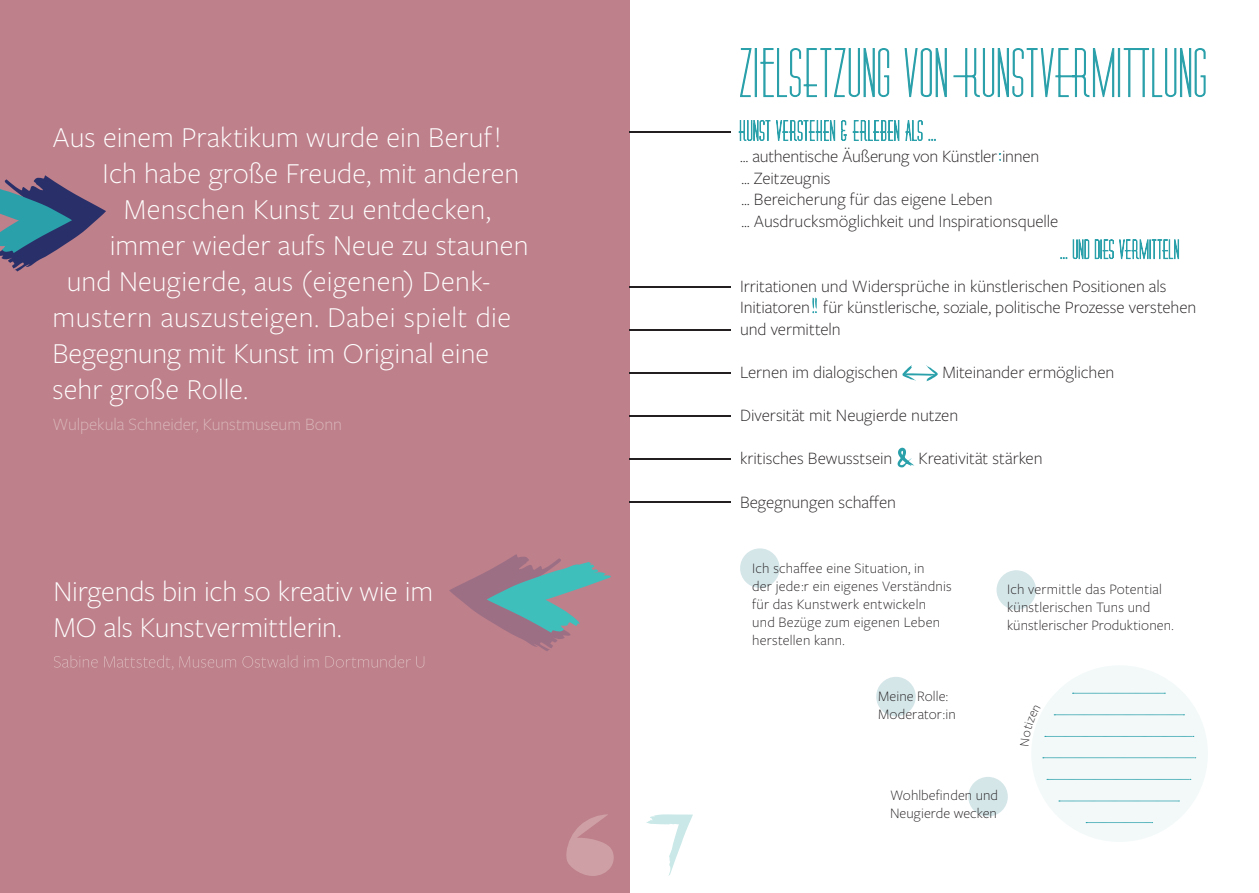
<style>
.page{position:relative;width:1259px;height:893px;background:#fff}
.page>*{position:absolute;margin:0;border:0;box-sizing:border-box;transform-origin:0 0}
.t1{font:300 30px/36px "Freight Sans Pro";letter-spacing:.005em;color:#fff}
.t2{font:300 18px/21.6px "Freight Sans Pro";letter-spacing:-.005em;color:#231f20}
.t3{font:300 18px "Freight Sans Pro";letter-spacing:-.005em;color:#dab9bc}
.t4{font:300 15px/18px "Freight Sans Pro";letter-spacing:.01em;color:#231f20}
</style>
<div class="page">
<div style="left:0;top:0;width:629px;height:893px;background:#be808b"></div>
<svg style="left:0;top:175px;width:106px;height:97px"></svg>
<svg style="left:566px;top:814px;width:48px;height:62px"></svg>
<svg style="left:646px;top:814px;width:47px;height:62px"></svg>
<svg style="left:740px;top:48px;width:466px;height:50px"></svg>
<svg style="left:812px;top:297px;width:5px;height:16px"></svg>
<svg style="left:902px;top:365px;width:35px;height:16px"></svg>
<svg style="left:897px;top:448px;width:17px;height:19px"></svg>
<svg style="left:1060px;top:239px;width:119px;height:21px"></svg>
<svg style="left:738px;top:120px;width:198px;height:21px"></svg>
<hr style="left:629px;top:131px;width:101px;height:2px;background:#231f20">
<hr style="left:629px;top:329px;width:101px;height:2px;background:#231f20">
<hr style="left:629px;top:286px;width:101px;height:2px;background:#231f20">
<hr style="left:629px;top:372px;width:101px;height:2px;background:#231f20">
<hr style="left:629px;top:415px;width:101px;height:2px;background:#231f20">
<hr style="left:629px;top:458px;width:101px;height:2px;background:#231f20">
<hr style="left:629px;top:501px;width:101px;height:2px;background:#231f20">
<div style="left:968px;top:777px;width:40px;height:39px;background:#d5e6e9;border-radius:50%"></div>
<div style="left:996px;top:570px;width:40px;height:40px;background:#d5e6e9;border-radius:50%"></div>
<div style="left:740px;top:548px;width:39px;height:40px;background:#d5e6e9;border-radius:50%"></div>
<div style="left:876px;top:677px;width:39px;height:39px;background:#d5e6e9;border-radius:50%"></div>
<div style="left:1031px;top:665px;width:177px;height:177px;background:#f3f9f9;border-radius:50%"></div>
<svg style="left:1072px;top:693px;width:93px;height:1px"></svg>
<svg style="left:1042px;top:757px;width:153px;height:1px"></svg>
<svg style="left:1047px;top:779px;width:143px;height:1px"></svg>
<svg style="left:1059px;top:801px;width:120px;height:1px"></svg>
<svg style="left:1086px;top:822px;width:66px;height:1px"></svg>
<svg style="left:54px;top:655px;width:370px;height:15px"></svg>
<svg style="left:449px;top:554px;width:162px;height:97px"></svg>
<svg style="left:1044px;top:714px;width:149px;height:23px"></svg>
<h1 class="t1" style="left:53px;top:118px;width:450px">Aus einem Praktikum wurde ein Beruf!</h1>
<h1 class="t1" style="left:103px;top:154px;width:418px">Ich habe große Freude, mit anderen</h1>
<h1 class="t1" style="left:124px;top:190px;width:368px">Menschen Kunst zu entdecken,</h1>
<h1 class="t1" style="left:110px;top:226px;width:420px">immer wieder aufs Neue zu staunen</h1>
<h1 class="t1" style="left:67px;top:262px;width:425px">und Neugierde, aus (eigenen) Denk-</h1>
<h1 class="t1" style="left:53px;top:298px;width:460px">mustern auszusteigen. Dabei spielt die</h1>
<h1 class="t1" style="left:53px;top:334px;width:438px">Begegnung mit Kunst im Original eine</h1>
<h1 class="t1" style="left:53px;top:370px;width:197px">sehr große Rolle.</h1>
<p class="t3" style="left:53px;top:412px;width:291px">Wulpekula Schneider, Kunstmuseum Bonn</p>
<h1 class="t1" style="left:53px;top:572px;width:381px">Nirgends bin ich so kreativ wie im<br>MO als Kunstvermittlerin.</h1>
<p class="t2" style="left:740px;top:145px;width:320px">… authentische Äußerung von Künstler innen<br>… Zeitzeugnis<br>… Bereicherung für das eigene Leben<br>… Ausdrucksmöglichkeit und Inspirationsquelle</p>
<p class="t2" style="left:740px;top:274px;width:458px">Irritationen und Widersprüche in künstlerischen Positionen als<br>Initiatoren für künstlerische, soziale, politische Prozesse verstehen und vermitteln</p>
<p class="t2" style="left:740px;top:361px;width:159px">Lernen im dialogischen</p>
<p class="t2" style="left:942px;top:361px;width:174px">Miteinander ermöglichen</p>
<p class="t2" style="left:740px;top:404px;width:220px">Diversität mit Neugierde nutzen</p>
<p class="t2" style="left:740px;top:447px;width:154px">kritisches Bewusstsein</p>
<p class="t2" style="left:918px;top:447px;width:126px">Kreativität stärken</p>
<p class="t2" style="left:740px;top:490px;width:158px">Begegnungen schaffen</p>
<p class="t4" style="left:752px;top:558px;width:201px">Ich schaffee eine Situation, in<br>der jede:r ein eigenes Verständnis für das Kunstwerk entwickeln und Bezüge zum eigenen Leben herstellen kann.</p>
<p class="t4" style="left:878px;top:686px;width:79px">Meine Rolle:<br>Moderator:in</p>
<p class="t4" style="left:1007px;top:579px;width:168px">Ich vermittle das Potential künstlerischen Tuns und künstlerischer Produktionen.</p>
<p class="t4" style="left:890px;top:785px;width:110px">Wohlbefinden und<br>Neugierde wecken</p>
</div>
